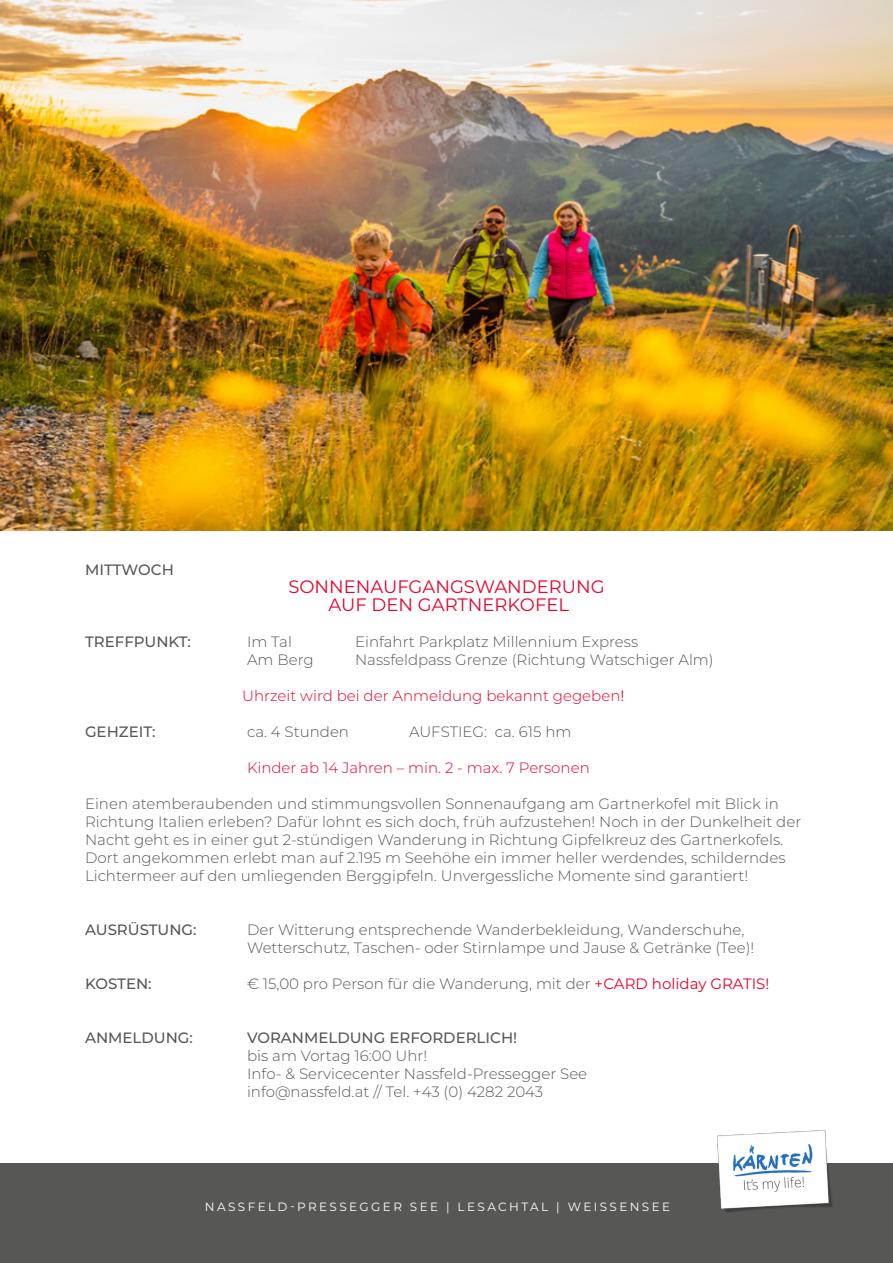
<style>
.page{position:relative;width:893px;height:1263px;background:#fff}
.page>*{position:absolute;margin:0;border:0;box-sizing:border-box;transform-origin:0 0}
.t1{font:18px "Montserrat";color:#e4032e}
.t2{font:300 15px/18px "Montserrat";color:#575756}
.t3{font:500 15px "Montserrat";color:#575756}
.t4{font:300 15px "Montserrat";color:#e4032e}
.t5{font:12px "Montserrat";letter-spacing:.2em;color:#fff}
.s1{font-weight:400}
.s2{font-weight:400;color:#e4032e}
</style>
<div class="page">
<div style="left:0;top:1163px;width:893px;height:100px;background:#575756"></div>
<img style="left:0;top:0;width:893px;height:531px">
<img style="left:717px;top:1130px;width:115px;height:83px">
<p class="t3" style="left:85px;top:559px;width:90px">MITTWOCH</p>
<p class="t1" style="left:288px;top:574px;width:318px">SONNENAUFGANGSWANDERUNG</p>
<p class="t1" style="left:329px;top:592px;width:242px">AUF DEN GARTNERKOFEL</p>
<p class="t3" style="left:85px;top:631px;width:107px">TREFFPUNKT:</p>
<p class="t2" style="left:247px;top:632px;width:46px">Im Tal</p>
<p class="t2" style="left:355px;top:632px;width:285px">Einfahrt Parkplatz Millennium Express</p>
<p class="t2" style="left:247px;top:650px;width:68px">Am Berg</p>
<p class="t2" style="left:355px;top:650px;width:360px">Nassfeldpass Grenze (Richtung Watschiger Alm)</p>
<p class="t4" style="left:242px;top:685px;width:384px">Uhrzeit wird bei der Anmeldung bekannt gegeben<span class="s1">!</span></p>
<p class="t3" style="left:85px;top:721px;width:72px">GEHZEIT:</p>
<p class="t2" style="left:247px;top:722px;width:104px">ca. 4 Stunden</p>
<p class="t2" style="left:409px;top:722px;width:164px">AUFSTIEG: ca. 615 hm</p>
<p class="t4" style="left:247px;top:757px;width:344px">Kinder ab 14 Jahren – min. 2 - max. 7 Personen</p>
<p class="t2" style="left:85px;top:794px;width:718px">Einen atemberaubenden und stimmungsvollen Sonnenaufgang am Gartnerkofel mit Blick in Richtung Italien erleben? Dafür lohnt es sich doch, früh aufzustehen! Noch in der Dunkelheit der Nacht geht es in einer gut 2-stündigen Wanderung in Richtung Gipfelkreuz des Gartnerkofels.<br>Dort angekommen erlebt man auf 2.195 m Seehöhe ein immer heller werdendes, schilderndes Lichtermeer auf den umliegenden Berggipfeln. Unvergessliche Momente sind garantiert!</p>
<p class="t3" style="left:85px;top:919px;width:113px">AUSRÜSTUNG:</p>
<p class="t2" style="left:247px;top:920px;width:509px">Der Witterung entsprechende Wanderbekleidung, Wanderschuhe,<br>Wetterschutz, Taschen- oder Stirnlampe und Jause &amp; Getränke (Tee)!</p>
<p class="t3" style="left:85px;top:973px;width:68px">KOSTEN:</p>
<p class="t2" style="left:247px;top:974px;width:524px">€ 15,00 pro Person für die Wanderung, mit der <span class="s2">+CARD holiday GRATIS!</span></p>
<p class="t3" style="left:85px;top:1027px;width:109px">ANMELDUNG:</p>
<p class="t3" style="left:247px;top:1027px;width:272px">VORANMELDUNG ERFORDERLICH!</p>
<p class="t2" style="left:247px;top:1046px;width:182px">bis am Vortag 16:00 Uhr!</p>
<p class="t2" style="left:247px;top:1064px;width:342px">Info- &amp; Servicecenter Nassfeld-Pressegger See</p>
<p class="t2" style="left:247px;top:1082px;width:298px">info@nassfeld.at // Tel. +43 (0) 4282 2043</p>
<p class="t5" style="left:205px;top:1198px;width:467px">NASSFELD-PRESSEGGER SEE | LESACHTAL | WEISSENSEE</p>
</div>
